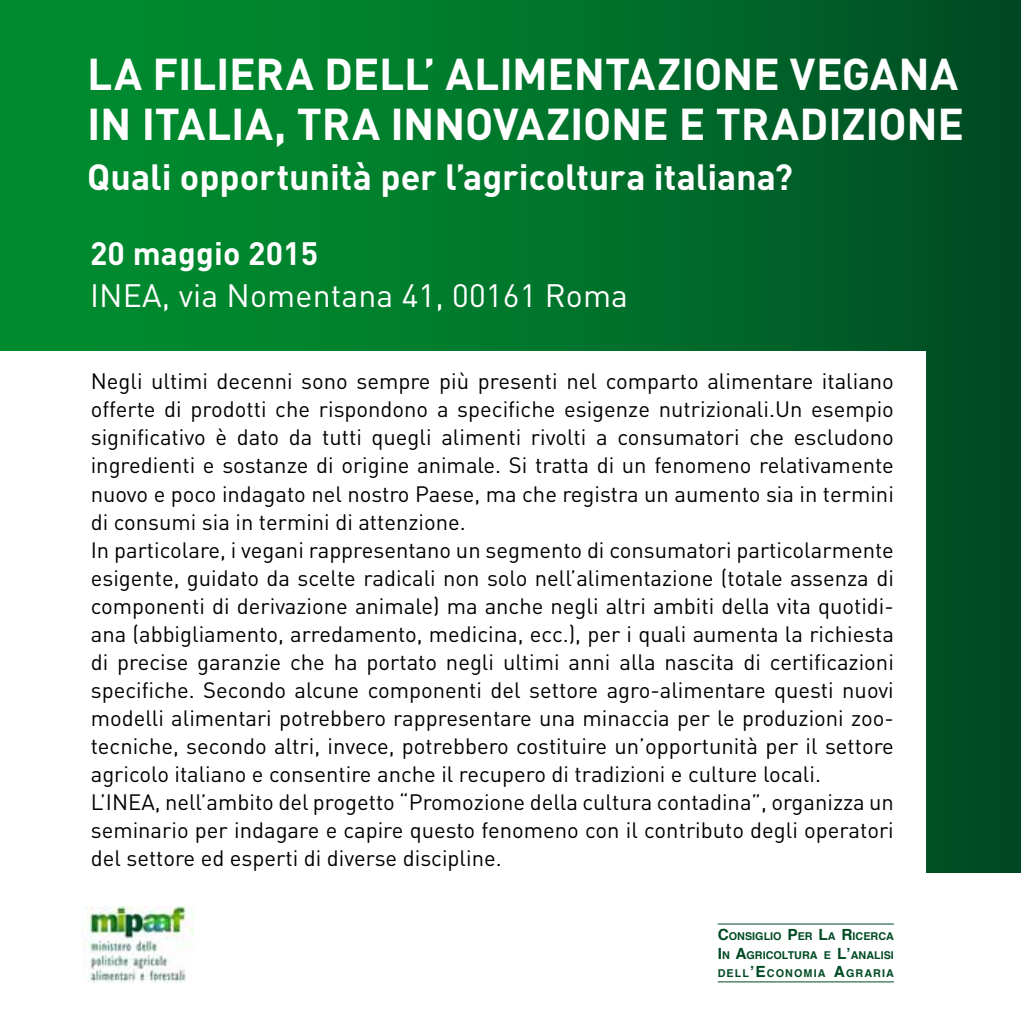
<style>
.page{position:relative;width:1021px;height:1021px;background:#fff}
.page>*{position:absolute;margin:0;border:0;box-sizing:border-box;transform-origin:0 0}
.t1{font:700 44px/49.8px "DIN";letter-spacing:-.005em;color:#fff}
.t2{font:700 36px "DIN";letter-spacing:-.005em;color:#fff}
.t3{font:32px "DIN";letter-spacing:.005em;color:#fff}
.t4{font:700 32px "DIN";letter-spacing:.005em;color:#fff}
.t5{font:22px/28px "DIN";color:#000}
.t6{font:700 10.8px/18.4px "Helvetica";color:#004a24;text-align:justify}
.s1{font-size:15.4px}
</style>
<div class="page">
<div style="left:0;top:0;width:1020px;height:872px;background:linear-gradient(to right,#009530,#005025)"></div>
<div style="left:0;top:351px;width:926px;height:536px;background:#fff"></div>
<hr style="left:717px;top:923px;width:176px;height:1px;background:#004a24">
<hr style="left:717px;top:981px;width:176px;height:1px;background:#004a24">
<img style="left:83px;top:906px;width:111px;height:76px">
<h1 class="t1" style="left:87px;top:48px;width:878px">LA FILIERA DELL’ ALIMENTAZIONE VEGANA<br>IN ITALIA, TRA INNOVAZIONE E TRADIZIONE</h1>
<h2 class="t2" style="left:87px;top:154px;width:707px">QUALI OPPORTUNITÀ PER L’AGRICOLTURA ITALIANA?</h2>
<h3 class="t4" style="left:90px;top:232px;width:230px">20 MAGGIO 2015</h3>
<h3 class="t3" style="left:90px;top:275px;width:539px">INEA, via Nomentana 41, 00161 Roma</h3>
<p class="t5" style="left:91px;top:367px;width:804px">Negli ultimi decenni sono sempre più presenti nel comparto alimentare italiano offerte di prodotti che rispondono a specifiche esigenze nutrizionali.Un esempio significativo è dato da tutti quegli alimenti rivolti a consumatori che escludono ingredienti e sostanze di origine animale. Si tratta di un fenomeno relativamente nuovo e poco indagato nel nostro Paese, ma che registra un aumento sia in termini di consumi sia in termini di attenzione.<br>In particolare, i vegani rappresentano un segmento di consumatori particolarmente esigente, guidato da scelte radicali non solo nell’alimentazione (totale assenza di componenti di derivazione animale) ma anche negli altri ambiti della vita quotidi&shy;ana (abbigliamento, arredamento, medicina, ecc.), per i quali aumenta la richiesta di precise garanzie che ha portato negli ultimi anni alla nascita di certificazioni specifiche. Secondo alcune componenti del settore agro-alimentare questi nuovi modelli alimentari potrebbero rappresentare una minaccia per le produzioni zoo&shy;tecniche, secondo altri, invece, potrebbero costituire un’opportunità per il settore agricolo italiano e consentire anche il recupero di tradizioni e culture locali.<br>L’INEA, nell’ambito del progetto “Promozione della cultura contadina”, organizza un seminario per indagare e capire questo fenomeno con il contributo degli operatori del settore ed esperti di diverse discipline.</p>
<p class="t6" style="left:717px;top:927px;width:178px"><span class="s1">C</span>ONSIGLIO <span class="s1">P</span>ER <span class="s1">L</span>A <span class="s1">R</span>ICERCA <span class="s1">I</span> N <span class="s1">A</span>GRICOLTURA E <span class="s1">L’</span>ANALISI DELL<span class="s1">’E</span>CONOMIA <span class="s1">A</span>GRARIA</p>
</div>
